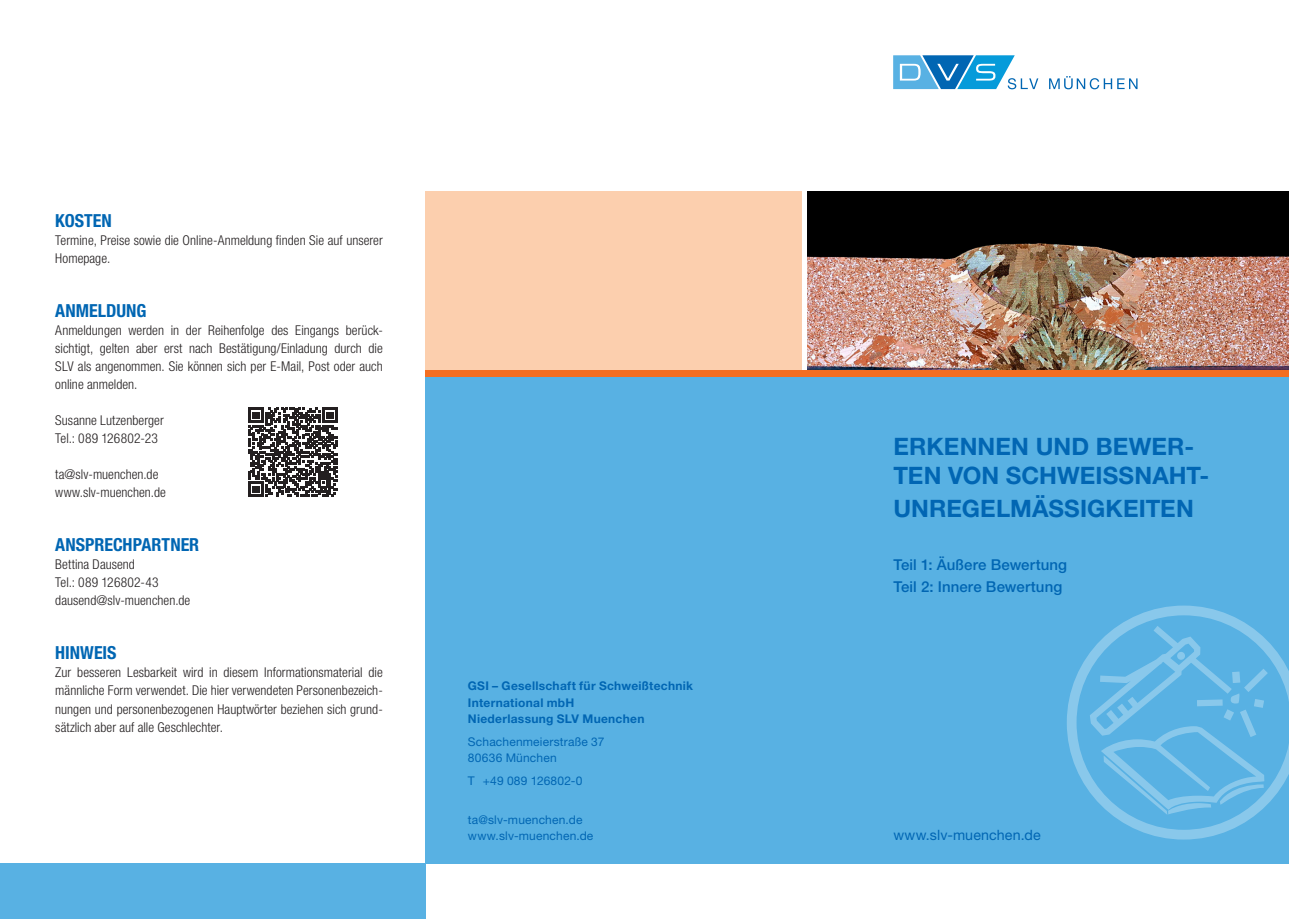
<style>
.page{position:relative;width:1289px;height:919px;background:#fff}
.page>*{position:absolute;margin:0;border:0;box-sizing:border-box;transform-origin:0 0}
.Titel_18{font:700 24px/28.8px "Helvetica Neue LT Std";letter-spacing:.005em;color:#0166b3}
.Überschrift_innen_1{font:700 condensed 18px "Helvetica Neue LT Std";color:#0166b3}
.Subtitel{font:500 15px "Helvetica Neue LT Std";letter-spacing:.005em;color:#0166b3}
.Website{font:14.25px "Helvetica Neue LT Std";letter-spacing:.005em;color:#0166b3}
.Fließtext_Block{font:300 condensed 13.5px/18px "Helvetica Neue LT Std";letter-spacing:.005em;color:#231f20;text-align:justify}
.Anschrift{font:12px/16.5px "Helvetica Neue LT Std";letter-spacing:.015em;color:#0166b3}
.Firmierung{font:700 12px/16.5px "Helvetica Neue LT Std";letter-spacing:.025em;color:#0166b3}
</style>
<div class="page">
<img style="left:807px;top:191px;width:481px;height:179px">
<div style="left:425px;top:370px;width:863px;height:493px;background:#58b1e3"></div>
<div style="left:425px;top:191px;width:376px;height:179px;background:#fccfae"></div>
<div style="left:0;top:863px;width:425px;height:55px;background:#58b1e3"></div>
<svg style="left:893px;top:55px;width:145px;height:34px"></svg>
<svg style="left:1049px;top:76px;width:88px;height:13px"></svg>
<div style="left:425px;top:370px;width:863px;height:6px;background:#f36e21"></div>
<svg style="left:1067px;top:605px;width:221px;height:234px"></svg>
<svg style="left:1089px;top:625px;width:178px;height:189px"></svg>
<svg style="left:248px;top:408px;width:89px;height:89px"></svg>
<p class="Überschrift_innen_1" style="left:55px;top:210px;width:58px">KOSTEN</p>
<p class="Fließtext_Block" style="left:55px;top:231px;width:329px">Termine, Preise sowie die Online-Anmeldung finden Sie auf unserer<br>Homepage.</p>
<p class="Überschrift_innen_1" style="left:55px;top:300px;width:93px">ANMELDUNG</p>
<p class="Fließtext_Block" style="left:55px;top:321px;width:329px">Anmeldungen werden in der Reihenfolge des Eingangs berück&shy;sichtigt, gelten aber erst nach Bestätigung/Einladung durch die SLV als angenommen. Sie können sich per E-Mail, Post oder auch online anmelden.</p>
<p class="Fließtext_Block" style="left:55px;top:411px;width:110px">Susanne Lutzenberger</p>
<p class="Fließtext_Block" style="left:55px;top:429px;width:104px">Tel.: 089 126802-23</p>
<p class="Fließtext_Block" style="left:55px;top:465px;width:105px">ta@slv-muenchen.de</p>
<p class="Fließtext_Block" style="left:55px;top:483px;width:112px">www.slv-muenchen.de</p>
<p class="Überschrift_innen_1" style="left:55px;top:534px;width:145px">ANSPRECHPARTNER</p>
<p class="Fließtext_Block" style="left:55px;top:555px;width:81px">Bettina Dausend</p>
<p class="Fließtext_Block" style="left:55px;top:573px;width:105px">Tel.: 089 126802-43</p>
<p class="Fließtext_Block" style="left:55px;top:591px;width:136px">dausend@slv-muenchen.de</p>
<p class="Überschrift_innen_1" style="left:55px;top:642px;width:63px">HINWEIS</p>
<p class="Fließtext_Block" style="left:55px;top:663px;width:329px">Zur besseren Lesbarkeit wird in diesem Informationsmaterial die männliche Form verwendet. Die hier verwendeten Personenbezeich&shy;nungen und personenbezogenen Hauptwörter beziehen sich grund&shy;sätzlich aber auf alle Geschlechter.</p>
<p class="Firmierung" style="left:468px;top:677px;width:227px">GSI – Gesellschaft für Schweißtechnik<br>International mbH<br>Niederlassung SLV Muenchen</p>
<p class="Anschrift" style="left:468px;top:733px;width:138px">Schachenmeierstraße 37<br>80636 München</p>
<p class="Anschrift" style="left:468px;top:772px;width:116px">T +49 089 126802-0</p>
<p class="Anschrift" style="left:468px;top:811px;width:127px">ta@slv-muenchen.de www.slv-muenchen.de</p>
<p class="Titel_18" style="left:893px;top:432px;width:317px">ERKENNEN UND BEWER-<br>TEN VON SCHWEISSNAHT-</p>
<p class="Titel_18" style="left:893px;top:493px;width:302px">UNREGELMÄSSIGKEITEN</p>
<p class="Subtitel" style="left:893px;top:555px;width:175px">Teil 1: Äußere Bewertung</p>
<p class="Subtitel" style="left:893px;top:577px;width:170px">Teil 2: Innere Bewertung</p>
<p class="Website" style="left:893px;top:826px;width:149px">www.slv-muenchen.de</p>
</div>
